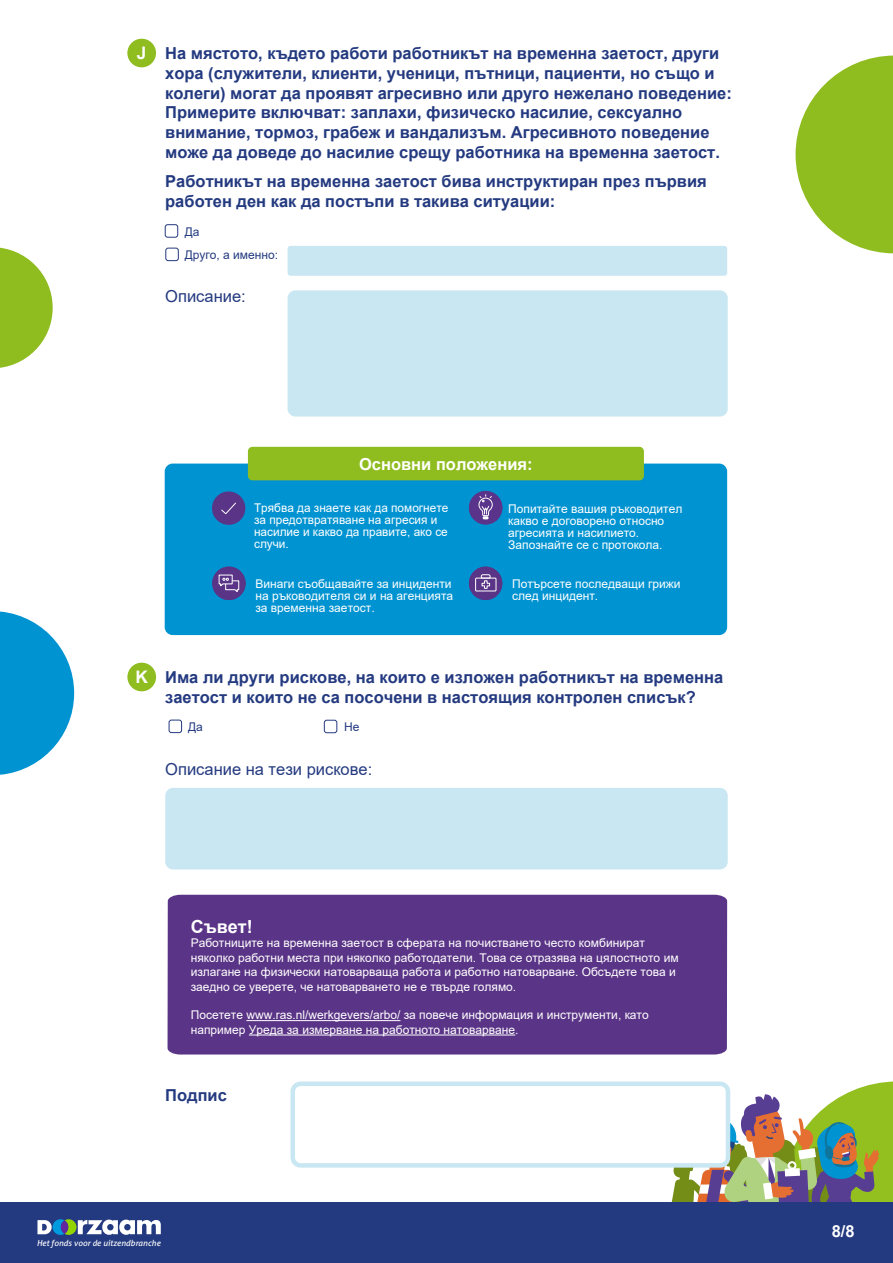
<style>
.page{position:relative;width:893px;height:1263px;background:#fff}
.page>*{position:absolute;margin:0;border:0;box-sizing:border-box;transform-origin:0 0}
.t1{font:700 18px "Arial";color:#fff}
.t2{font:700 17.25px "Arial";color:#fff}
.t3{font:700 16.5px/19.8px "Arial";color:#243a80}
.t4{font:16.5px "Arial";color:#243a80}
.t5{font:700 16.5px "Arial";color:#fff}
.t6{font:12px/12px "Arial";color:#fff}
.t7{font:12px "Arial";color:#243a80}
.t8{font:italic 8.4px "Aller";color:#fff}
</style>
<div class="page">
<svg style="left:663px;top:1081px;width:230px;height:122px"></svg>
<div style="left:0;top:1203px;width:893px;height:60px;background:#243a80"></div>
<svg style="left:37px;top:1219px;width:124px;height:16px"></svg>
<svg style="left:61px;top:1220px;width:7px;height:14px"></svg>
<svg style="left:0;top:611px;width:74px;height:164px"></svg>
<svg style="left:0;top:247px;width:53px;height:121px"></svg>
<svg style="left:796px;top:56px;width:97px;height:197px"></svg>
<div style="left:165px;top:248px;width:14px;height:13px;border:1px solid #243a80;border-radius:2px"></div>
<div style="left:288px;top:246px;width:439px;height:30px;background:#c9e7f3;border-radius:3px"></div>
<div style="left:127px;top:39px;width:29px;height:28px;background:#8fbc1f;border-radius:50%"></div>
<div style="left:165px;top:224px;width:13px;height:14px;border:1px solid #243a80;border-radius:2px"></div>
<div style="left:288px;top:290px;width:440px;height:126px;background:#c9e7f3;border-radius:8px"></div>
<div style="left:165px;top:464px;width:562px;height:171px;background:#0093d1;border-radius:8px"></div>
<div style="left:248px;top:447px;width:396px;height:33px;background:#8fbc1f;border-radius:4px"></div>
<svg style="left:469px;top:491px;width:33px;height:34px"></svg>
<div style="left:212px;top:491px;width:33px;height:34px;background:#5a3486;border-radius:50%"></div>
<svg style="left:221px;top:502px;width:15px;height:12px"></svg>
<div style="left:212px;top:567px;width:34px;height:33px;background:#5a3486;border-radius:50%"></div>
<svg style="left:219px;top:574px;width:20px;height:18px"></svg>
<div style="left:469px;top:567px;width:33px;height:33px;background:#5a3486;border-radius:50%"></div>
<div style="left:475px;top:578px;width:21px;height:13px;border:1px solid #fff"></div>
<svg style="left:475px;top:574px;width:22px;height:16px"></svg>
<div style="left:469px;top:491px;width:33px;height:33px;background:#5a348a;border-radius:50%"></div>
<svg style="left:478px;top:495px;width:15px;height:24px"></svg>
<div style="left:127px;top:663px;width:29px;height:28px;background:#8fbc1f;border-radius:50%"></div>
<div style="left:169px;top:720px;width:13px;height:13px;border:1px solid #243a80;border-radius:2px"></div>
<div style="left:324px;top:720px;width:13px;height:13px;border:1px solid #243a80;border-radius:2px"></div>
<div style="left:165px;top:788px;width:563px;height:81px;background:#c9e7f3;border-radius:8px"></div>
<div style="left:293px;top:1084px;width:435px;height:81px;background:#fff;border-radius:8px"></div>
<div style="left:290px;top:1081px;width:440px;height:86px;border:4px solid #c9e7f3;border-radius:8px"></div>
<div style="left:168px;top:895px;width:559px;height:159px;background:#5a3486"></div>
<hr style="left:246px;top:1020px;width:154px;height:1px;background:#fff">
<hr style="left:249px;top:1034px;width:266px;height:1px;background:#fff">
<h2 class="t2" style="left:137px;top:41px;width:11px">J</h2>
<p class="t3" style="left:165px;top:43px;width:568px">На мястото, където работи работникът на временна заетост, други хора (служители, клиенти, ученици, пътници, пациенти, но също и колеги) могат да проявят агресивно или друго нежелано поведение:<br>Примерите включват: заплахи, физическо насилие, сексуално внимание, тормоз, грабеж и вандализъм. Агресивното поведение може да доведе до насилие срещу работника на временна заетост.</p>
<h3 class="t3" style="left:165px;top:171px;width:543px">Работникът на временна заетост бива инструктиран през първия работен ден как да постъпи в такива ситуации:</h3>
<p class="t7" style="left:185px;top:223px;width:16px">Да</p>
<p class="t7" style="left:185px;top:246px;width:95px">Друго, а именно:</p>
<h3 class="t4" style="left:165px;top:285px;width:82px">Описание:</h3>
<h3 class="t5" style="left:359px;top:452px;width:175px">Основни положения:</h3>
<p class="t6" style="left:254px;top:502px;width:196px">Трябва да знаете как да помогнете за предотвратяване на агресия и насилие и какво да правите, ако се случи.</p>
<p class="t6" style="left:255px;top:578px;width:199px">Винаги съобщавайте за инциденти на ръководителя си и на агенцията за временна заетост.</p>
<p class="t6" style="left:512px;top:578px;width:170px">Потърсете последващи грижи след инцидент.</p>
<p class="t6" style="left:508px;top:503px;width:176px">Попитайте вашия ръководител какво е договорено относно агресията и насилието.<br>Запознайте се с протокола.</p>
<h2 class="t2" style="left:136px;top:665px;width:14px">K</h2>
<h3 class="t3" style="left:165px;top:667px;width:559px">Има ли други рискове, на които е изложен работникът на временна заетост и които не са посочени в настоящия контролен списък?</h3>
<p class="t7" style="left:188px;top:718px;width:16px">Да</p>
<p class="t7" style="left:344px;top:718px;width:17px">Не</p>
<h3 class="t4" style="left:165px;top:758px;width:209px">Описание на тези рискове:</h3>
<h1 class="t1" style="left:191px;top:914px;width:64px">Съвет!</h1>
<p class="t6" style="left:191px;top:936px;width:489px;line-height:14.4px">Работниците на временна заетост в сферата на почистването често комбинират няколко работни места при няколко работодатели. Това се отразява на цялостното им излагане на физически натоварваща работа и работно натоварване. Обсъдете това и заедно се уверете, че натоварването не е твърде голямо.</p>
<p class="t6" style="left:191px;top:1008px;width:459px;line-height:14.4px">Посетете www.ras.nl/werkgevers/arbo/ за повече информация и инструменти, като например Уреда за измерване на работното натоварване.</p>
<h3 class="t3" style="left:165px;top:1086px;width:63px">Подпис</h3>
<p class="t8" style="left:37px;top:1237px;width:125px">Het fonds voor de uitzendbranche</p>
<h3 class="t5" style="left:832px;top:1219px;width:24px">8/8</h3>
</div>
